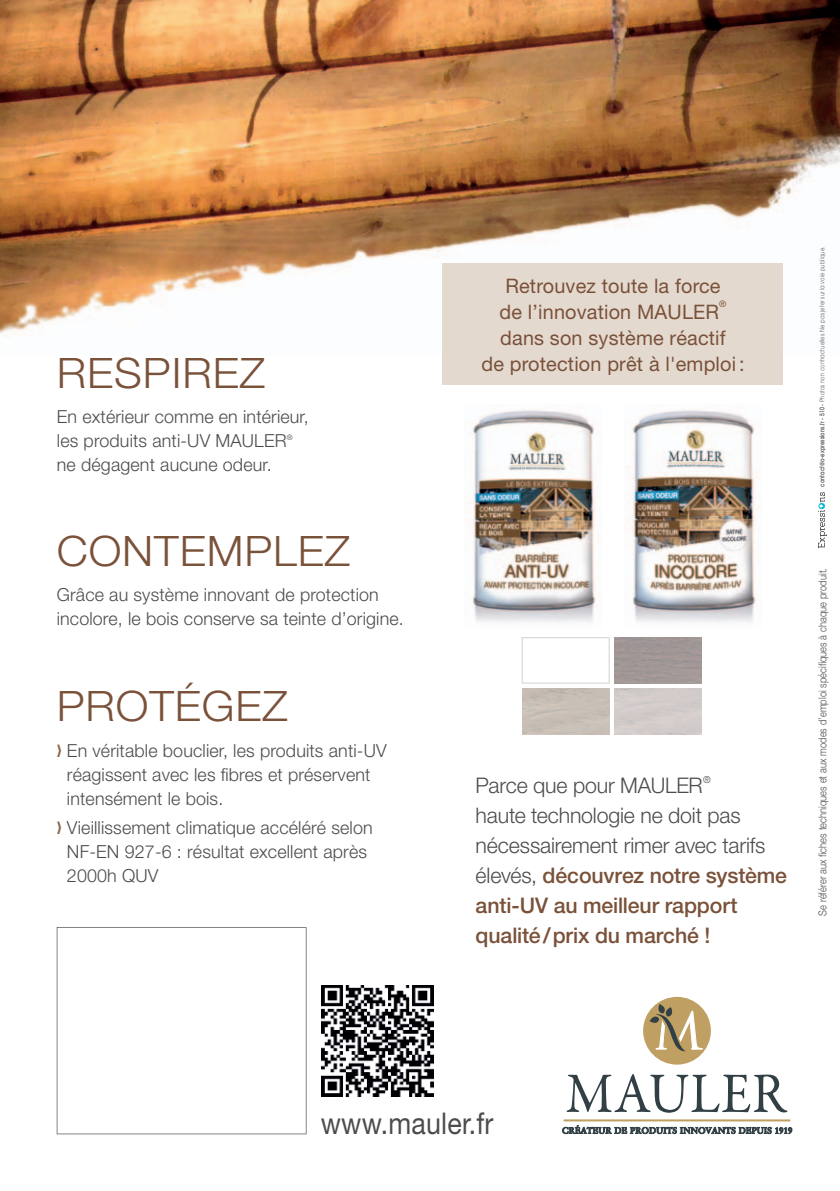
<style>
.page{position:relative;width:840px;height:1191px;background:#fff}
.page>*{position:absolute;margin:0;border:0;box-sizing:border-box;transform-origin:0 0}
.t1{font:300 42px "Helvetica Neue";letter-spacing:.02em;color:#7a5139;scale:1.05 1}
.t2{font:30px "Helvetica Neue";letter-spacing:.01em;color:#4b4c4d;scale:.89 1}
.t3{font:500 21.6px/30px "Helvetica Neue";letter-spacing:-.005em;color:#7a5139}
.t4{font:300 21.6px "Helvetica Neue";letter-spacing:-.01em;color:#4b4c4d}
.t5{font:20px/26px "Helvetica Neue";letter-spacing:.01em;color:#7a5139}
.t6{font:300 18px/24px "Helvetica Neue";letter-spacing:.01em;color:#4b4c4d}
.t7{font:300 11px "Helvetica Neue";letter-spacing:.01em;color:#4b4c4d;scale:.84 1}
.t8{font:300 9.6px "Helvetica Neue";color:#4b4c4d}
.t9{font:9px "Helvetica Neue";color:#7a5139}
.t10{font:300 7.6px "Helvetica Neue";color:#4b4c4d}
.t11{font:6.4px "Avant Garde";letter-spacing:.02em;color:#636366;scale:.8 1}
.s1{font-weight:600}
.s2{font-weight:300;color:#4b4c4d}
</style>
<div class="page">
<img style="left:0;top:0;width:839px;height:355px">
<div style="left:442px;top:263px;width:340px;height:122px;background:#e4d9cf"></div>
<img style="left:471px;top:410px;width:125px;height:214px">
<img style="left:624px;top:410px;width:132px;height:214px">
<div style="left:642px;top:997px;width:68px;height:67px;background:#bfa062;border-radius:50%"></div>
<svg style="left:649px;top:1004px;width:53px;height:52px"></svg>
<hr style="left:563px;top:1119px;width:226px;height:2px;background:#bfa062">
<svg style="left:566px;top:1073px;width:221px;height:39px"></svg>
<svg style="left:562px;top:1125px;width:229px;height:9px"></svg>
<svg style="left:57px;top:927px;width:249px;height:207px"></svg>
<svg style="left:321px;top:985px;width:113px;height:112px"></svg>
<img style="left:322px;top:985px;width:111px;height:111px">
<svg style="left:521px;top:637px;width:88px;height:46px"></svg>
<svg style="left:818px;top:492px;width:8px;height:56px"></svg>
<h1 class="t1" style="left:57px;top:347px;width:200px">RESPIREZ</h1>
<p class="t6" style="left:57px;top:404px;width:253px">En extérieur comme en intérieur, les produits anti-UV MAULER</p>
<p class="t10" style="left:287px;top:433px;width:7px">®</p>
<p class="t6" style="left:57px;top:452px;width:216px">ne dégagent aucune odeur.</p>
<h1 class="t1" style="left:57px;top:525px;width:281px">CONTEMPLEZ</h1>
<p class="t6" style="left:57px;top:582px;width:348px">Grâce au système innovant de protection incolore, le bois conserve sa teinte d’origine.</p>
<h1 class="t1" style="left:57px;top:680px;width:221px">PROTÉGEZ</h1>
<p class="t6" style="left:67px;top:737px;width:321px">En véritable bouclier, les produits anti-UV réagissent avec les fibres et préservent intensément le bois.</p>
<p class="t6" style="left:67px;top:815px;width:307px">Vieillissement climatique accéléré selon<br>NF-EN 927-6 : résultat excellent après<br>2000h QUV</p>
<p class="t5" style="left:499px;top:272px;width:222px">Retrouvez toute la force de l’innovation MAULER</p>
<p class="t9" style="left:718px;top:298px;width:9px">®</p>
<p class="t5" style="left:481px;top:324px;width:264px;text-align:center">dans son système réactif<br>de protection prêt à l'emploi :</p>
<p class="t11" style="left:818px;top:486px;width:302px;rotate:-90deg"><span class="s1">contact@o-expressions.fr - 510 -</span> Photos non contractuelles. Ne pas jeter sur la voie publique.</p>
<p class="t4" style="left:475px;top:772px;width:228px">Parce que pour MAULER</p>
<p class="t8" style="left:702px;top:773px;width:9px">®</p>
<p class="t3" style="left:475px;top:800px;width:313px"><span class="s2">haute technologie ne doit pas nécessairement rimer avec tarifs élevés,</span> découvrez notre système anti-UV au meilleur rapport qualité / prix du marché !</p>
<p class="t7" style="left:815px;top:916px;width:416px;rotate:-90deg">Se référer aux fiches techniques et aux modes d’emploi spécifiques à chaque produit.</p>
<h2 class="t2" style="left:320px;top:1105px;width:195px">www.mauler.fr</h2>
</div>
